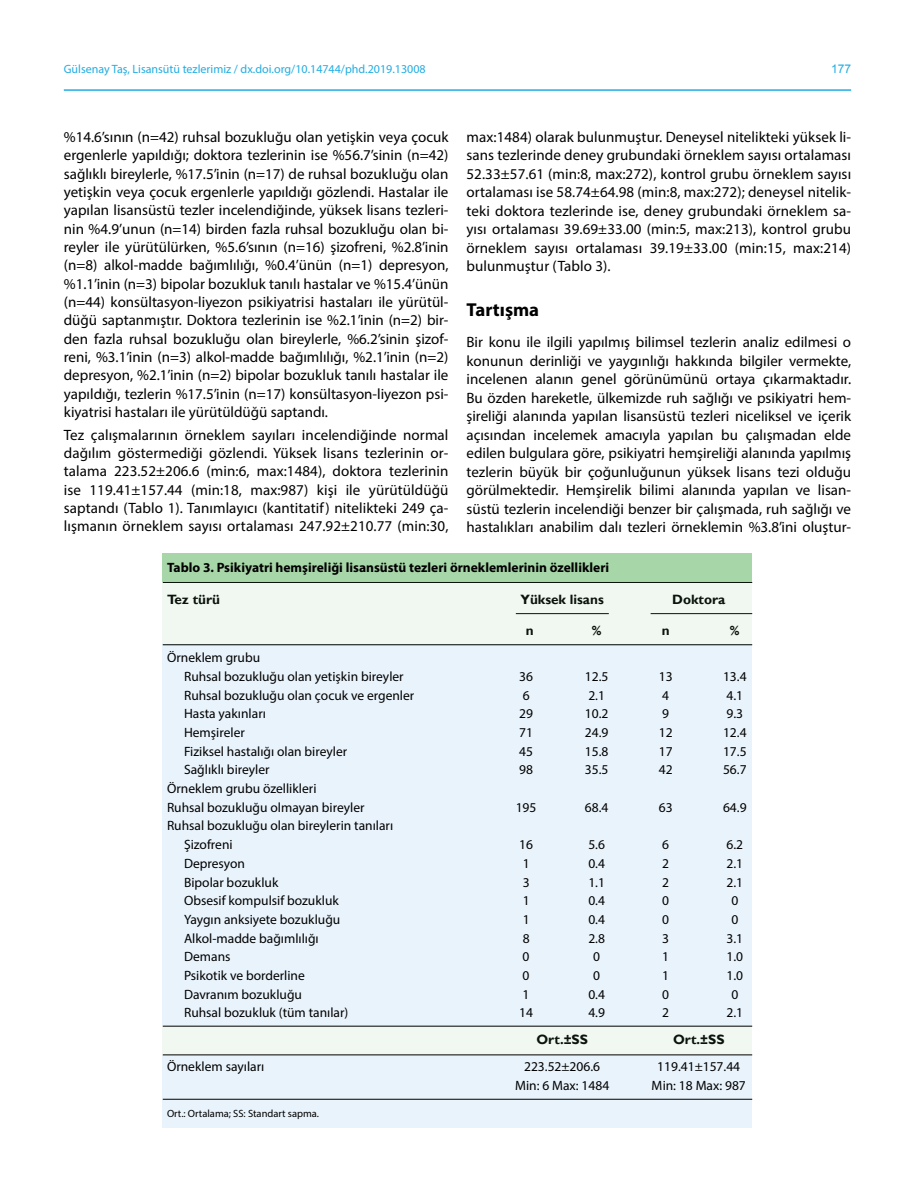
<style>
.page{position:relative;width:915px;height:1191px;background:#fff}
.page>*{position:absolute;margin:0;border:0;box-sizing:border-box;transform-origin:0 0}
.t1{font:700 18.75px "Myriad Pro";color:#000}
.t2{font:15px/18.3px "Myriad Pro";letter-spacing:.005em;color:#000;text-align:justify}
.t3{font:13.5px/18.8px "Myriad Pro";color:#000}
.t4{font:700 13.5px "Myriad Pro";color:#000}
.t5{font:700 13.5px "Gill Sans";color:#000}
.t6{font:12px "Myriad Pro";color:#21ade3}
.t7{font:12px "Arial";color:#21ade3}
.t8{font:10.5px "Myriad Pro";color:#000}
</style>
<div class="page">
<hr style="left:64px;top:89px;width:786px;height:2px;background:#21ade3">
<div style="left:163px;top:553px;width:589px;height:29px;background:#a7d6a8"></div>
<div style="left:163px;top:645px;width:589px;height:381px;background:#e9f3fb"></div>
<div style="left:163px;top:1054px;width:589px;height:73px;background:#e9f3fb"></div>
<div style="left:163px;top:582px;width:589px;height:63px;background:#f0f8f1"></div>
<div style="left:163px;top:1026px;width:589px;height:28px;background:#f0f8f1"></div>
<hr style="left:163px;top:1099px;width:589px;height:1px;background:#000">
<hr style="left:163px;top:644px;width:589px;height:1px;background:#000">
<hr style="left:163px;top:1026px;width:589px;height:1px;background:#000">
<hr style="left:163px;top:1054px;width:589px;height:1px;background:#000">
<p class="t6" style="left:64px;top:61px;width:363px">Gülsenay Taş, Lisansütü tezlerimiz / dx.doi.org/10.14744/phd.2019.13008</p>
<p class="t7" style="left:830px;top:60px;width:22px">177</p>
<p class="t2" style="left:466px;top:127px;width:386px">max:1484) olarak bulunmuştur. Deneysel nitelikteki yüksek li&shy;sans tezlerinde deney grubundaki örneklem sayısı ortalaması 52.33±57.61 (min:8, max:272), kontrol grubu örneklem sayısı ortalaması ise 58.74±64.98 (min:8, max:272); deneysel nitelik&shy;teki doktora tezlerinde ise, deney grubundaki örneklem sa&shy;yısı ortalaması 39.69±33.00 (min:5, max:213), kontrol grubu örneklem sayısı ortalaması 39.19±33.00 (min:15, max:214) bulunmuştur (Tablo 3).</p>
<p class="t1" style="left:466px;top:297px;width:74px">Tartışma</p>
<p class="t2" style="left:466px;top:333px;width:386px">Bir konu ile ilgili yapılmış bilimsel tezlerin analiz edilmesi o konunun derinliği ve yaygınlığı hakkında bilgiler vermekte, incelenen alanın genel görünümünü ortaya çıkarmaktadır.<br>Bu özden hareketle, ülkemizde ruh sağlığı ve psikiyatri hem&shy;şireliği alanında yapılan lisansüstü tezleri niceliksel ve içerik açısından incelemek amacıyla yapılan bu çalışmadan elde edilen bulgulara göre, psikiyatri hemşireliği alanında yapılmış tezlerin büyük bir çoğunluğunun yüksek lisans tezi olduğu görülmektedir. Hemşirelik bilimi alanında yapılan ve lisan&shy;süstü tezlerin incelendiği benzer bir çalışmada, ruh sağlığı ve hastalıkları anabilim dalı tezleri örneklemin %3.8’ini oluştur-</p>
<p class="t4" style="left:167px;top:559px;width:443px">Tablo 3. Psikiyatri hemşireliği lisansüstü tezleri örneklemlerinin özellikleri</p>
<p class="t5" style="left:167px;top:591px;width:54px">Tez türü</p>
<p class="t5" style="left:520px;top:591px;width:85px">Yüksek lisans</p>
<p class="t5" style="left:672px;top:591px;width:55px">Doktora</p>
<p class="t5" style="left:525px;top:622px;width:9px">n</p>
<p class="t5" style="left:591px;top:622px;width:11px">%</p>
<p class="t5" style="left:661px;top:622px;width:9px">n</p>
<p class="t5" style="left:729px;top:622px;width:11px">%</p>
<p class="t3" style="left:184px;top:648px;width:221px;text-indent:-17px">Örneklem grubu<br>Ruhsal bozukluğu olan yetişkin bireyler</p>
<p class="t2" style="left:64px;top:128px;width:386px">%14.6’sının (n=42) ruhsal bozukluğu olan yetişkin veya çocuk ergenlerle yapıldığı; doktora tezlerinin ise %56.7’sinin (n=42) sağlıklı bireylerle, %17.5’inin (n=17) de ruhsal bozukluğu olan yetişkin veya çocuk ergenlerle yapıldığı gözlendi. Hastalar ile yapılan lisansüstü tezler incelendiğinde, yüksek lisans tezleri&shy;nin %4.9’unun (n=14) birden fazla ruhsal bozukluğu olan bi&shy;reyler ile yürütülürken, %5.6’sının (n=16) şizofreni, %2.8’inin (n=8) alkol-madde bağımlılığı, %0.4’ünün (n=1) depresyon, %1.1’inin (n=3) bipolar bozukluk tanılı hastalar ve %15.4’ünün (n=44) konsültasyon-liyezon psikiyatrisi hastaları ile yürütül&shy;düğü saptanmıştır. Doktora tezlerinin ise %2.1’inin (n=2) bir&shy;den fazla ruhsal bozukluğu olan bireylerle, %6.2’sinin şizof&shy;reni, %3.1’inin (n=3) alkol-madde bağımlılığı, %2.1’inin (n=2) depresyon, %2.1’inin (n=2) bipolar bozukluk tanılı hastalar ile yapıldığı, tezlerin %17.5’inin (n=17) konsültasyon-liyezon psi&shy;kiyatrisi hastaları ile yürütüldüğü saptandı.</p>
<p class="t2" style="left:64px;top:425px;width:386px">Tez çalışmalarının örneklem sayıları incelendiğinde normal dağılım göstermediği gözlendi. Yüksek lisans tezlerinin or&shy;talama 223.52±206.6 (min:6, max:1484), doktora tezlerinin ise 119.41±157.44 (min:18, max:987) kişi ile yürütüldüğü saptandı (Tablo 1). Tanımlayıcı (kantitatif) nitelikteki 249 ça&shy;lışmanın örneklem sayısı ortalaması 247.92±210.77 (min:30,</p>
<p class="t3" style="left:519px;top:667px;width:15px">36</p>
<p class="t3" style="left:584px;top:667px;width:25px">12.5</p>
<p class="t3" style="left:658px;top:667px;width:15px">13</p>
<p class="t3" style="left:722px;top:667px;width:25px">13.4</p>
<p class="t3" style="left:184px;top:685px;width:232px">Ruhsal bozukluğu olan çocuk ve ergenler</p>
<p class="t3" style="left:522px;top:685px;width:8px">6</p>
<p class="t3" style="left:588px;top:685px;width:18px">2.1</p>
<p class="t3" style="left:662px;top:685px;width:8px">4</p>
<p class="t3" style="left:726px;top:685px;width:18px">4.1</p>
<p class="t3" style="left:184px;top:704px;width:83px">Hasta yakınları</p>
<p class="t3" style="left:519px;top:704px;width:15px">29</p>
<p class="t3" style="left:584px;top:704px;width:25px">10.2</p>
<p class="t3" style="left:662px;top:704px;width:8px">9</p>
<p class="t3" style="left:726px;top:704px;width:18px">9.3</p>
<p class="t3" style="left:184px;top:723px;width:62px">Hemşireler</p>
<p class="t3" style="left:519px;top:723px;width:15px">71</p>
<p class="t3" style="left:584px;top:723px;width:25px">24.9</p>
<p class="t3" style="left:658px;top:723px;width:15px">12</p>
<p class="t3" style="left:722px;top:723px;width:25px">12.4</p>
<p class="t3" style="left:184px;top:741px;width:165px">Fiziksel hastalığı olan bireyler</p>
<p class="t3" style="left:519px;top:741px;width:15px">45</p>
<p class="t3" style="left:584px;top:741px;width:25px">15.8</p>
<p class="t3" style="left:658px;top:741px;width:15px">17</p>
<p class="t3" style="left:722px;top:741px;width:25px">17.5</p>
<p class="t3" style="left:184px;top:760px;width:87px">Sağlıklı bireyler</p>
<p class="t3" style="left:519px;top:760px;width:15px">98</p>
<p class="t3" style="left:584px;top:760px;width:25px">35.5</p>
<p class="t3" style="left:658px;top:760px;width:15px">42</p>
<p class="t3" style="left:722px;top:760px;width:25px">56.7</p>
<p class="t3" style="left:167px;top:779px;width:199px">Örneklem grubu özellikleri<br>Ruhsal bozukluğu olmayan bireyler</p>
<p class="t3" style="left:515px;top:797px;width:22px">195</p>
<p class="t3" style="left:584px;top:797px;width:25px">68.4</p>
<p class="t3" style="left:658px;top:797px;width:15px">63</p>
<p class="t3" style="left:722px;top:797px;width:25px">64.9</p>
<p class="t3" style="left:184px;top:816px;width:210px;text-indent:-17px">Ruhsal bozukluğu olan bireylerin tanıları<br>Şizofreni</p>
<p class="t3" style="left:519px;top:835px;width:15px">16</p>
<p class="t3" style="left:588px;top:835px;width:18px">5.6</p>
<p class="t3" style="left:662px;top:835px;width:8px">6</p>
<p class="t3" style="left:726px;top:835px;width:18px">6.2</p>
<p class="t3" style="left:184px;top:853px;width:63px">Depresyon</p>
<p class="t3" style="left:522px;top:853px;width:8px">1</p>
<p class="t3" style="left:588px;top:853px;width:18px">0.4</p>
<p class="t3" style="left:662px;top:853px;width:8px">2</p>
<p class="t3" style="left:726px;top:853px;width:18px">2.1</p>
<p class="t3" style="left:184px;top:872px;width:96px">Bipolar bozukluk</p>
<p class="t3" style="left:522px;top:872px;width:8px">3</p>
<p class="t3" style="left:588px;top:872px;width:18px">1.1</p>
<p class="t3" style="left:662px;top:872px;width:8px">2</p>
<p class="t3" style="left:726px;top:872px;width:18px">2.1</p>
<p class="t3" style="left:184px;top:891px;width:156px">Obsesif kompulsif bozukluk</p>
<p class="t3" style="left:522px;top:891px;width:8px">1</p>
<p class="t3" style="left:588px;top:891px;width:18px">0.4</p>
<p class="t3" style="left:662px;top:891px;width:8px">0</p>
<p class="t3" style="left:731px;top:891px;width:8px">0</p>
<p class="t3" style="left:184px;top:909px;width:158px">Yaygın anksiyete bozukluğu</p>
<p class="t3" style="left:522px;top:909px;width:8px">1</p>
<p class="t3" style="left:588px;top:909px;width:18px">0.4</p>
<p class="t3" style="left:662px;top:909px;width:8px">0</p>
<p class="t3" style="left:731px;top:909px;width:8px">0</p>
<p class="t3" style="left:184px;top:928px;width:136px">Alkol-madde bağımlılığı</p>
<p class="t3" style="left:522px;top:928px;width:8px">8</p>
<p class="t3" style="left:588px;top:928px;width:18px">2.8</p>
<p class="t3" style="left:662px;top:928px;width:8px">3</p>
<p class="t3" style="left:726px;top:928px;width:18px">3.1</p>
<p class="t3" style="left:184px;top:947px;width:48px">Demans</p>
<p class="t3" style="left:522px;top:947px;width:8px">0</p>
<p class="t3" style="left:593px;top:947px;width:8px">0</p>
<p class="t3" style="left:662px;top:947px;width:8px">1</p>
<p class="t3" style="left:726px;top:947px;width:18px">1.0</p>
<p class="t3" style="left:184px;top:966px;width:122px">Psikotik ve borderline</p>
<p class="t3" style="left:522px;top:966px;width:8px">0</p>
<p class="t3" style="left:593px;top:966px;width:8px">0</p>
<p class="t3" style="left:662px;top:966px;width:8px">1</p>
<p class="t3" style="left:726px;top:966px;width:18px">1.0</p>
<p class="t3" style="left:184px;top:984px;width:119px">Davranım bozukluğu</p>
<p class="t3" style="left:522px;top:984px;width:8px">1</p>
<p class="t3" style="left:588px;top:984px;width:18px">0.4</p>
<p class="t3" style="left:662px;top:984px;width:8px">0</p>
<p class="t3" style="left:731px;top:984px;width:8px">0</p>
<p class="t3" style="left:184px;top:1003px;width:166px">Ruhsal bozukluk (tüm tanılar)</p>
<p class="t3" style="left:519px;top:1003px;width:15px">14</p>
<p class="t3" style="left:588px;top:1003px;width:18px">4.9</p>
<p class="t3" style="left:662px;top:1003px;width:8px">2</p>
<p class="t3" style="left:726px;top:1003px;width:18px">2.1</p>
<p class="t5" style="left:536px;top:1031px;width:53px">Ort.±SS</p>
<p class="t5" style="left:672px;top:1031px;width:53px">Ort.±SS</p>
<p class="t3" style="left:167px;top:1057px;width:99px">Örneklem sayıları</p>
<p class="t3" style="left:524px;top:1057px;width:77px">223.52±206.6</p>
<p class="t3" style="left:657px;top:1057px;width:84px">119.41±157.44</p>
<p class="t3" style="left:515px;top:1075px;width:96px">Min: 6 Max: 1484</p>
<p class="t3" style="left:651px;top:1075px;width:96px">Min: 18 Max: 987</p>
<p class="t8" style="left:167px;top:1107px;width:153px">Ort.: Ortalama; SS: Standart sapma.</p>
</div>
